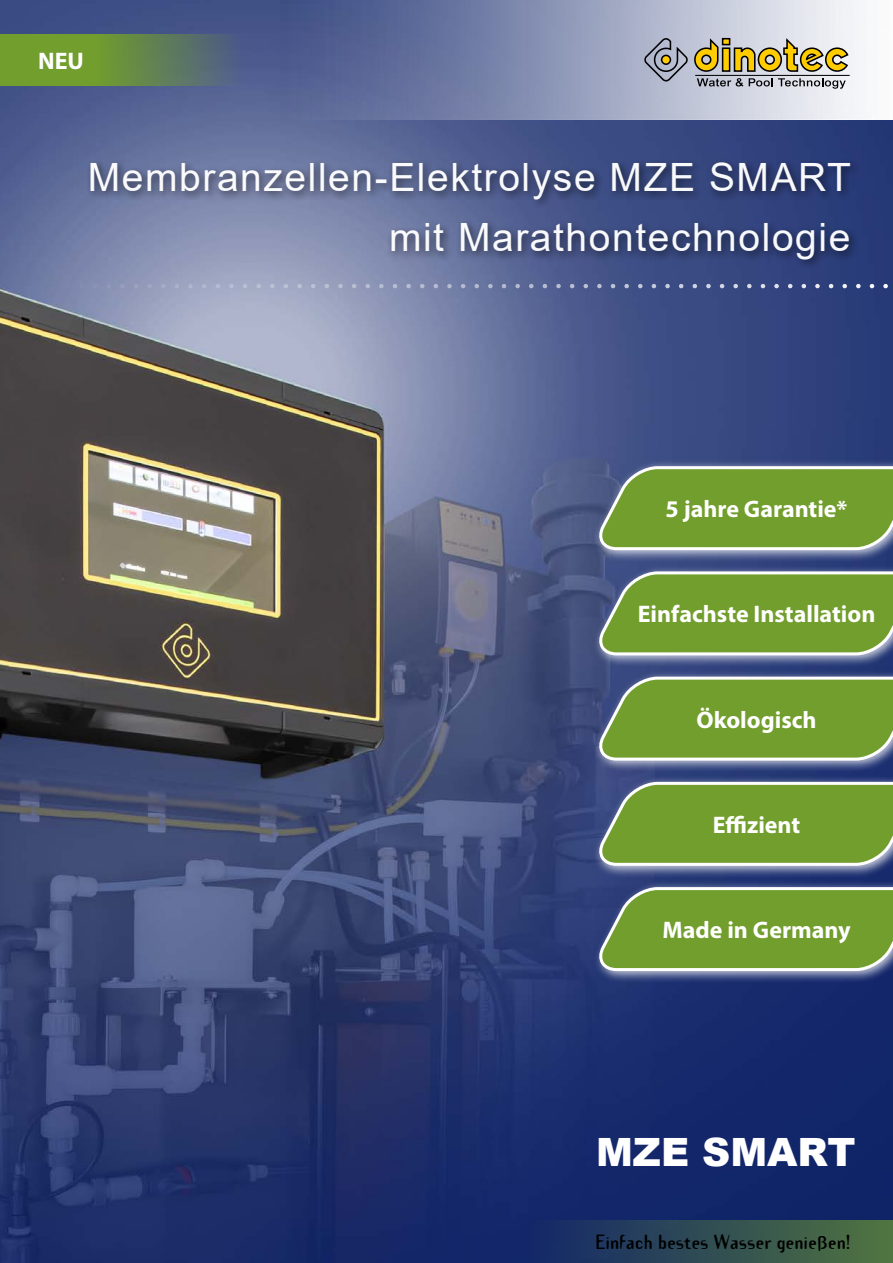
<style>
.page{position:relative;width:893px;height:1263px;background:#fff}
.page>*{position:absolute;margin:0;border:0;box-sizing:border-box;transform-origin:0 0}
.t1{font:39px/60px "Arial";letter-spacing:.04em;color:#fff;text-align:right}
.t2{font:900 39px "Arial";color:#fff}
.t3{font:700 24px "Myriad Pro";color:#fff}
.t4{font:700 18px "Template Gothic";color:#000}
</style>
<div class="page">
<img style="left:0;top:0;width:893px;height:1263px">
<div style="left:525px;top:1220px;width:368px;height:43px;background:linear-gradient(to right,#122669,#50753f)"></div>
<img style="left:279px;top:0;width:614px;height:119px">
<svg style="left:643px;top:36px;width:206px;height:53px;background:#b1ac96"></svg>
<hr style="left:695px;top:75px;width:155px;height:1px;background:#000">
<img style="left:0;top:119px;width:1px;height:1144px">
<svg style="left:0;top:34px;width:268px;height:52px;background:#648450"></svg>
<div style="left:86px;top:157px;width:775px;height:113px;background:#000;opacity:.58"></div>
<div style="left:593px;top:460px;width:300px;height:102px;background:#fff;opacity:.75"></div>
<svg style="left:596px;top:465px;width:297px;height:87px;background:#7a9f47"></svg>
<div style="left:593px;top:565px;width:300px;height:102px;background:#fff;opacity:.75"></div>
<svg style="left:596px;top:570px;width:297px;height:87px;background:#799f47"></svg>
<div style="left:593px;top:671px;width:300px;height:102px;background:#fff;opacity:.75"></div>
<svg style="left:596px;top:675px;width:297px;height:87px;background:#789e46"></svg>
<div style="left:593px;top:776px;width:300px;height:102px;background:#fff;opacity:.75"></div>
<svg style="left:596px;top:780px;width:297px;height:87px;background:#789e47"></svg>
<div style="left:593px;top:881px;width:300px;height:102px;background:#fff;opacity:.75"></div>
<svg style="left:596px;top:885px;width:297px;height:87px;background:#779c46"></svg>
<svg style="left:68px;top:284px;width:825px;height:4px;background:#7f89ae"></svg>
<p class="t3" style="left:38px;top:45px;width:47px">NEU</p>
<h1 class="t1" style="left:88px;top:147px;width:765px">Membranzellen-Elektrolyse MZE SMART mit Marathontechnologie</h1>
<p class="t3" style="left:666px;top:493px;width:183px">5 jahre Garantie*</p>
<p class="t3" style="left:638px;top:599px;width:239px">Einfachste Installation</p>
<p class="t3" style="left:696px;top:704px;width:122px">Ökologisch</p>
<p class="t3" style="left:713px;top:809px;width:89px">Effizient</p>
<p class="t3" style="left:662px;top:914px;width:190px">Made in Germany</p>
<h1 class="t2" style="left:596px;top:1124px;width:261px">MZE SMART</h1>
<p class="t4" style="left:595px;top:1229px;width:256px">Einfach bestes Wasser genießen!</p>
</div>
